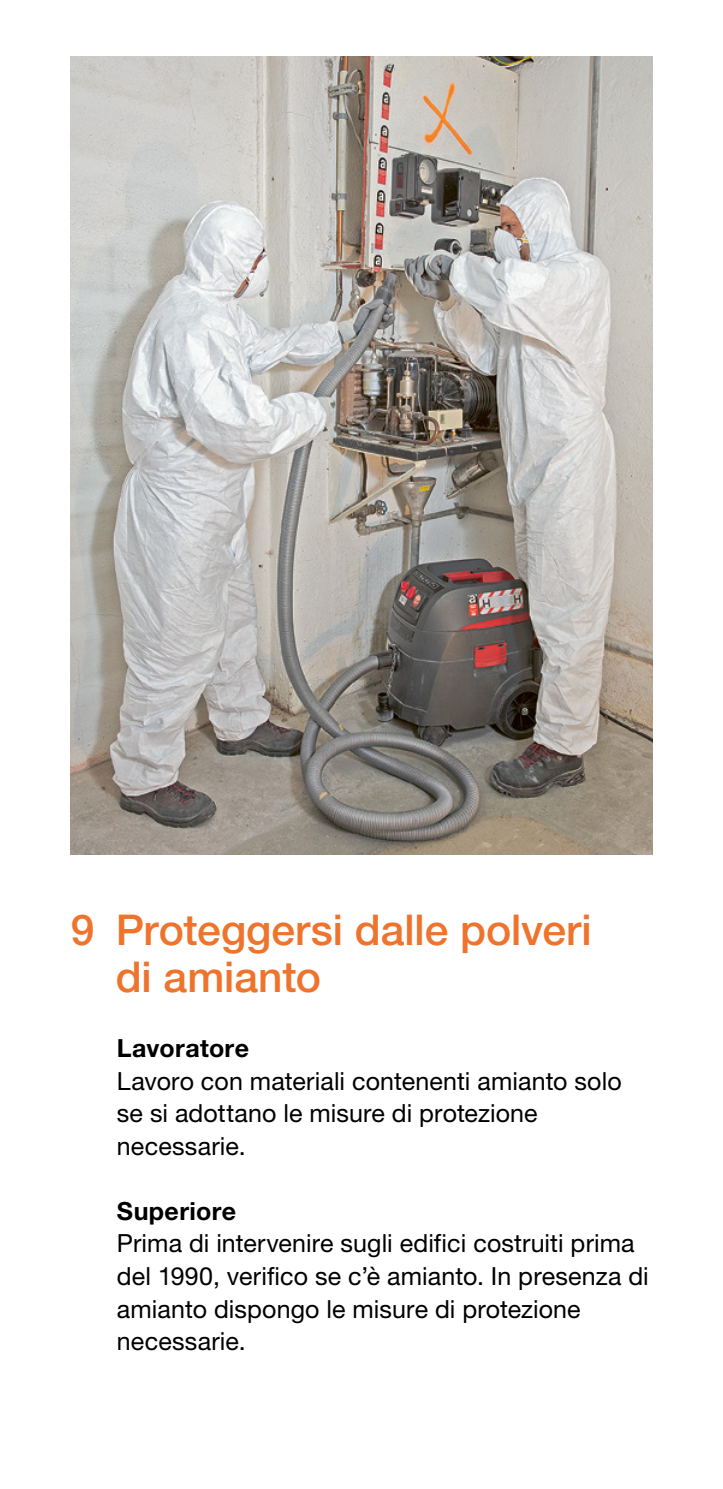
<style>
.page{position:relative;width:723px;height:1489px;background:#fff}
.page>*{position:absolute;margin:0;border:0;box-sizing:border-box;transform-origin:0 0}
.t1{font:500 42.5px/47.5px "Helvetica Neue LT Std";color:#ee742d}
.t2{font:25px/32.5px "Helvetica Neue LT Std";letter-spacing:.005em;color:#000}
.t3{font:700 25px "Helvetica Neue LT Std";letter-spacing:.015em;color:#000}
</style>
<div class="page">
<img style="left:71px;top:57px;width:581px;height:797px">
<h1 class="t1" style="left:116px;top:905px;width:477px;text-indent:-45px">9 Proteggersi dalle polveri di amianto</h1>
<p class="t3" style="left:117px;top:1032px;width:134px">Lavoratore</p>
<p class="t2" style="left:117px;top:1064px;width:506px">Lavoro con materiali contenenti amianto solo se si adottano le misure di protezione necessarie.</p>
<p class="t3" style="left:117px;top:1195px;width:121px">Superiore</p>
<p class="t2" style="left:117px;top:1226px;width:533px">Prima di intervenire sugli edifici costruiti prima del 1990, verifico se c’è amianto. In presenza di amianto dispongo le misure di protezione necessarie.</p>
</div>
